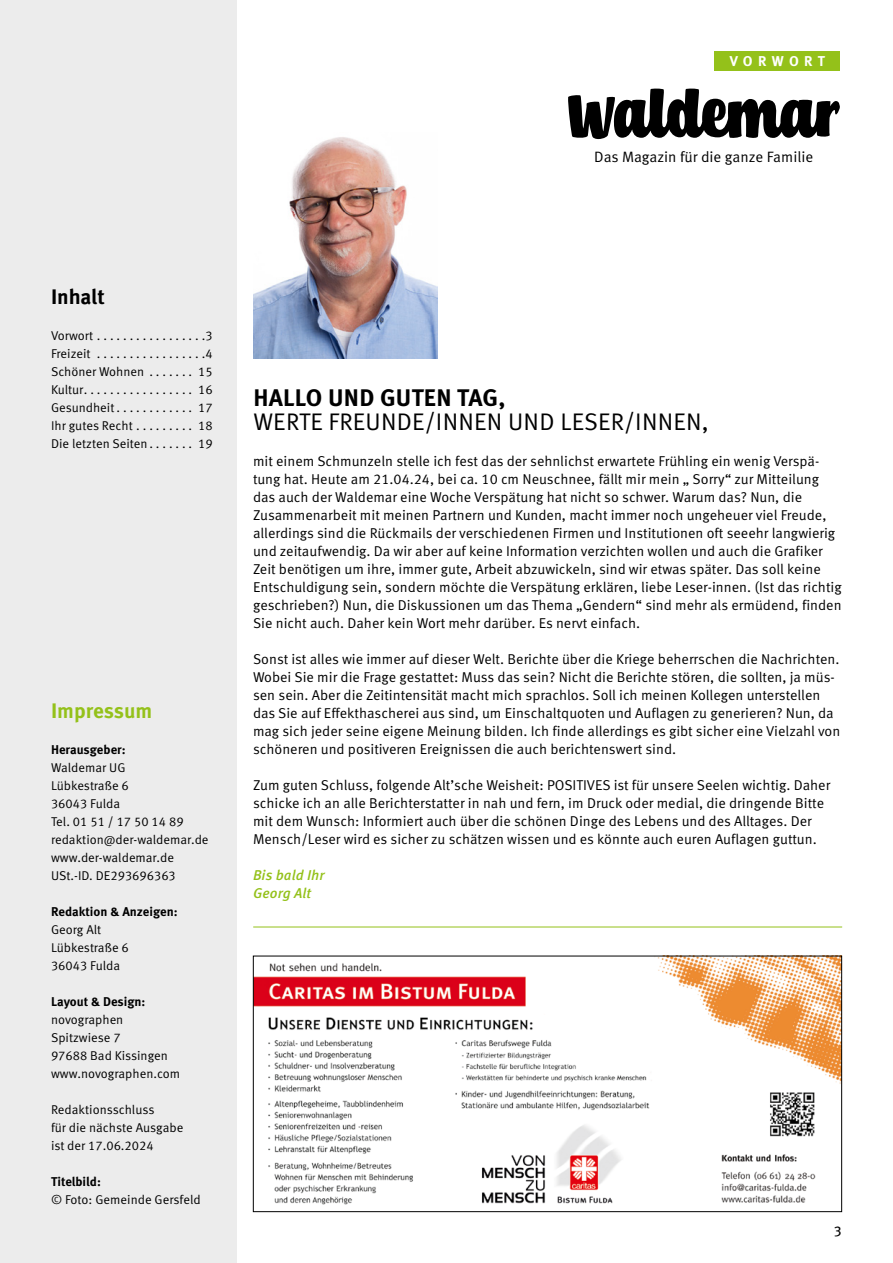
<style>
.page{position:relative;width:893px;height:1263px;background:#fff}
.page>*{position:absolute;margin:0;border:0;box-sizing:border-box;transform-origin:0 0}
.t1{font:24px "Meta Pro Norm";letter-spacing:.01em;color:#000}
.t2{font:700 24px "Meta Pro";letter-spacing:.01em;color:#000}
.t3{font:700 21px "Meta Pro";letter-spacing:-.005em;color:#94c11a}
.t4{font:700 21px "Meta Pro";letter-spacing:-.01em;color:#000}
.t5{font:15px "Meta Pro Norm";color:#000}
.t6{font:14.25px/18px "Meta Pro Norm";color:#000}
.t7{font:italic 500 14.25px/18px "Meta Pro";letter-spacing:.005em;color:#94c11a}
.t8{font:700 14.25px "Meta Pro";letter-spacing:.365em;color:#fff}
.t9{font:14.25px "Meta Pro";color:#000}
.t10{font:12.75px/18px "Meta Pro Norm";color:#000}
.t11{font:700 12.75px "Meta Pro";color:#000}
</style>
<div class="page">
<div style="left:715px;top:51px;width:125px;height:19px;background:#94c11a"></div>
<div style="left:0;top:0;width:236px;height:1263px;background:#ececec"></div>
<svg style="left:568px;top:88px;width:272px;height:52px"></svg>
<img style="left:253px;top:137px;width:185px;height:221px">
<img style="left:255px;top:958px;width:585px;height:247px">
<div style="left:253px;top:956px;width:589px;height:256px;border:1px solid #000"></div>
<hr style="left:253px;top:927px;width:589px;height:1px;background:#94c11a">
<p class="t8" style="left:730px;top:50px;width:97px">VORWORT</p>
<p class="t5" style="left:594px;top:146px;width:220px">Das Magazin für die ganze Familie</p>
<h2 class="t4" style="left:51px;top:280px;width:55px">Inhalt</h2>
<p class="t10" style="left:51px;top:326px;width:48px">Vorwort.................</p>
<p class="t10" style="left:205px;top:326px;width:9px">3</p>
<p class="t10" style="left:51px;top:344px;width:48px">Freizeit .................</p>
<p class="t10" style="left:205px;top:344px;width:9px">4</p>
<p class="t10" style="left:51px;top:362px;width:100px">Schöner Wohnen ........</p>
<p class="t10" style="left:198px;top:362px;width:16px">15</p>
<p class="t10" style="left:51px;top:380px;width:37px">Kultur..................</p>
<p class="t10" style="left:198px;top:380px;width:16px">16</p>
<p class="t10" style="left:51px;top:398px;width:68px">Gesundheit.............</p>
<p class="t10" style="left:198px;top:398px;width:16px">17</p>
<p class="t10" style="left:51px;top:416px;width:87px">Ihr gutes Recht..........</p>
<p class="t10" style="left:198px;top:416px;width:16px">18</p>
<p class="t10" style="left:51px;top:434px;width:101px">Die letzten Seiten........</p>
<p class="t10" style="left:198px;top:434px;width:16px">19</p>
<h2 class="t3" style="left:51px;top:694px;width:103px">Impressum</h2>
<p class="t11" style="left:51px;top:740px;width:76px">Herausgeber:</p>
<p class="t10" style="left:51px;top:758px;width:159px">Waldemar UG<br>Lübkestraße 6<br>36043 Fulda<br>Tel. 01 51 / 17 50 14 89 redaktion@der-waldemar.de www.der-waldemar.de<br>USt.-ID. DE293696363</p>
<p class="t11" style="left:51px;top:902px;width:128px">Redaktion &amp; Anzeigen:</p>
<p class="t10" style="left:51px;top:920px;width:79px">Georg Alt<br>Lübkestraße 6<br>36043 Fulda</p>
<p class="t11" style="left:51px;top:992px;width:96px">Layout &amp; Design:</p>
<p class="t10" style="left:51px;top:1010px;width:131px">novographen<br>Spitzwiese 7<br>97688 Bad Kissingen www.novographen.com</p>
<p class="t10" style="left:51px;top:1100px;width:134px">Redaktionsschluss<br>für die nächste Ausgabe ist der 17.06.2024</p>
<p class="t11" style="left:51px;top:1172px;width:51px">Titelbild:</p>
<p class="t10" style="left:51px;top:1190px;width:151px">© Foto: Gemeinde Gersfeld</p>
<h1 class="t2" style="left:253px;top:379px;width:254px">HALLO UND GUTEN TAG,</h1>
<h1 class="t1" style="left:253px;top:404px;width:457px">WERTE FREUNDE/INNEN UND LESER/INNEN,</h1>
<p class="t6" style="left:253px;top:451px;width:590px">mit einem Schmunzeln stelle ich fest das der sehnlichst erwartete Frühling ein wenig Verspä&shy;tung hat. Heute am 21.04.24, bei ca. 10 cm Neuschnee, fällt mir mein „ Sorry“ zur Mitteilung das auch der Waldemar eine Woche Verspätung hat nicht so schwer. Warum das? Nun, die Zusammenarbeit mit meinen Partnern und Kunden, macht immer noch ungeheuer viel Freude, allerdings sind die Rückmails der verschiedenen Firmen und Institutionen oft seeehr langwierig und zeitaufwendig. Da wir aber auf keine Information verzichten wollen und auch die Grafiker Zeit benötigen um ihre, immer gute, Arbeit abzuwickeln, sind wir etwas später. Das soll keine Entschuldigung sein, sondern möchte die Verspätung erklären, liebe Leser-innen. (Ist das richtig geschrieben?) Nun, die Diskussionen um das Thema „Gendern“ sind mehr als ermüdend, finden Sie nicht auch. Daher kein Wort mehr darüber. Es nervt einfach.</p>
<p class="t6" style="left:253px;top:649px;width:589px">Sonst ist alles wie immer auf dieser Welt. Berichte über die Kriege beherrschen die Nachrichten.<br>Wobei Sie mir die Frage gestattet: Muss das sein? Nicht die Berichte stören, die sollten, ja müs&shy;sen sein. Aber die Zeitintensität macht mich sprachlos. Soll ich meinen Kollegen unterstellen das Sie auf Effekthascherei aus sind, um Einschaltquoten und Auflagen zu generieren? Nun, da mag sich jeder seine eigene Meinung bilden. Ich finde allerdings es gibt sicher eine Vielzahl von schöneren und positiveren Ereignissen die auch berichtenswert sind.</p>
<p class="t6" style="left:253px;top:775px;width:579px">Zum guten Schluss, folgende Alt’sche Weisheit: POSITIVES ist für unsere Seelen wichtig. Daher schicke ich an alle Berichterstatter in nah und fern, im Druck oder medial, die dringende Bitte mit dem Wunsch: Informiert auch über die schönen Dinge des Lebens und des Alltages. Der Mensch/Leser wird es sicher zu schätzen wissen und es könnte auch euren Auflagen guttun.</p>
<p class="t7" style="left:253px;top:865px;width:73px">Bis bald Ihr<br>Georg Alt</p>
<p class="t9" style="left:834px;top:1220px;width:10px">3</p>
</div>
